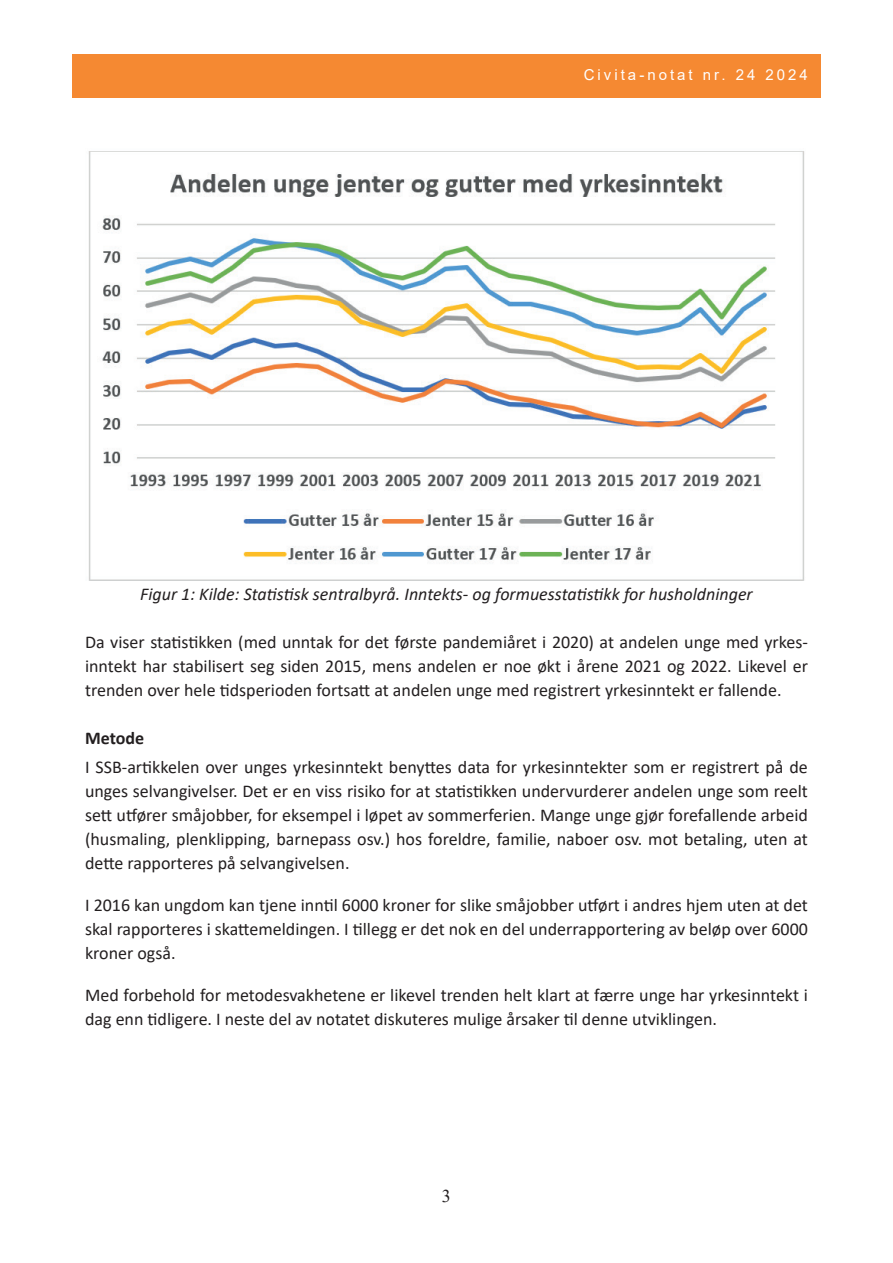
<style>
.page{position:relative;width:893px;height:1263px;background:#fff}
.page>*{position:absolute;margin:0;border:0;box-sizing:border-box;transform-origin:0 0}
.t1{font:18px/24px "Calibri";color:#231f20;text-align:justify}
.t2{font:italic 18px "Calibri";color:#231f20}
.t3{font:700 18px "Calibri";color:#231f20}
.t4{font:18px "Times New Roman";color:#231f20}
.t5{font:15px "Arial";letter-spacing:.2em;color:#fff}
</style>
<div class="page">
<div style="left:72px;top:54px;width:749px;height:44px;background:#f58932"></div>
<img style="left:88px;top:151px;width:717px;height:430px">
<p class="t5" style="left:584px;top:66px;width:226px">Civita-notat nr. 24 2024</p>
<p class="t2" style="left:140px;top:582px;width:614px">Figur 1: Kilde: Statistisk sentralbyrå. Inntekts- og formuesstatistikk for husholdninger</p>
<p class="t1" style="left:85px;top:630px;width:724px">Da viser statistikken (med unntak for det første pandemiåret i 2020) at andelen unge med yrkes&shy;inntekt har stabilisert seg siden 2015, mens andelen er noe økt i årene 2021 og 2022. Likevel er trenden over hele tidsperioden fortsatt at andelen unge med registrert yrkesinntekt er fallende.</p>
<p class="t3" style="left:85px;top:732px;width:61px">Metode</p>
<p class="t1" style="left:85px;top:754px;width:724px">I SSB-artikkelen over unges yrkesinntekt benyttes data for yrkesinntekter som er registrert på de unges selvangivelser. Det er en viss risiko for at statistikken undervurderer andelen unge som reelt sett utfører småjobber, for eksempel i løpet av sommerferien. Mange unge gjør forefallende arbeid (husmaling, plenklipping, barnepass osv.) hos foreldre, familie, naboer osv. mot betaling, uten at dette rapporteres på selvangivelsen.</p>
<p class="t1" style="left:85px;top:892px;width:724px">I 2016 kan ungdom kan tjene inntil 6000 kroner for slike småjobber utført i andres hjem uten at det skal rapporteres i skattemeldingen. I tillegg er det nok en del underrapportering av beløp over 6000 kroner også.</p>
<p class="t1" style="left:85px;top:982px;width:724px">Med forbehold for metodesvakhetene er likevel trenden helt klart at færre unge har yrkesinntekt i dag enn tidligere. I neste del av notatet diskuteres mulige årsaker til denne utviklingen.</p>
<p class="t4" style="left:442px;top:1185px;width:10px">3</p>
</div>
